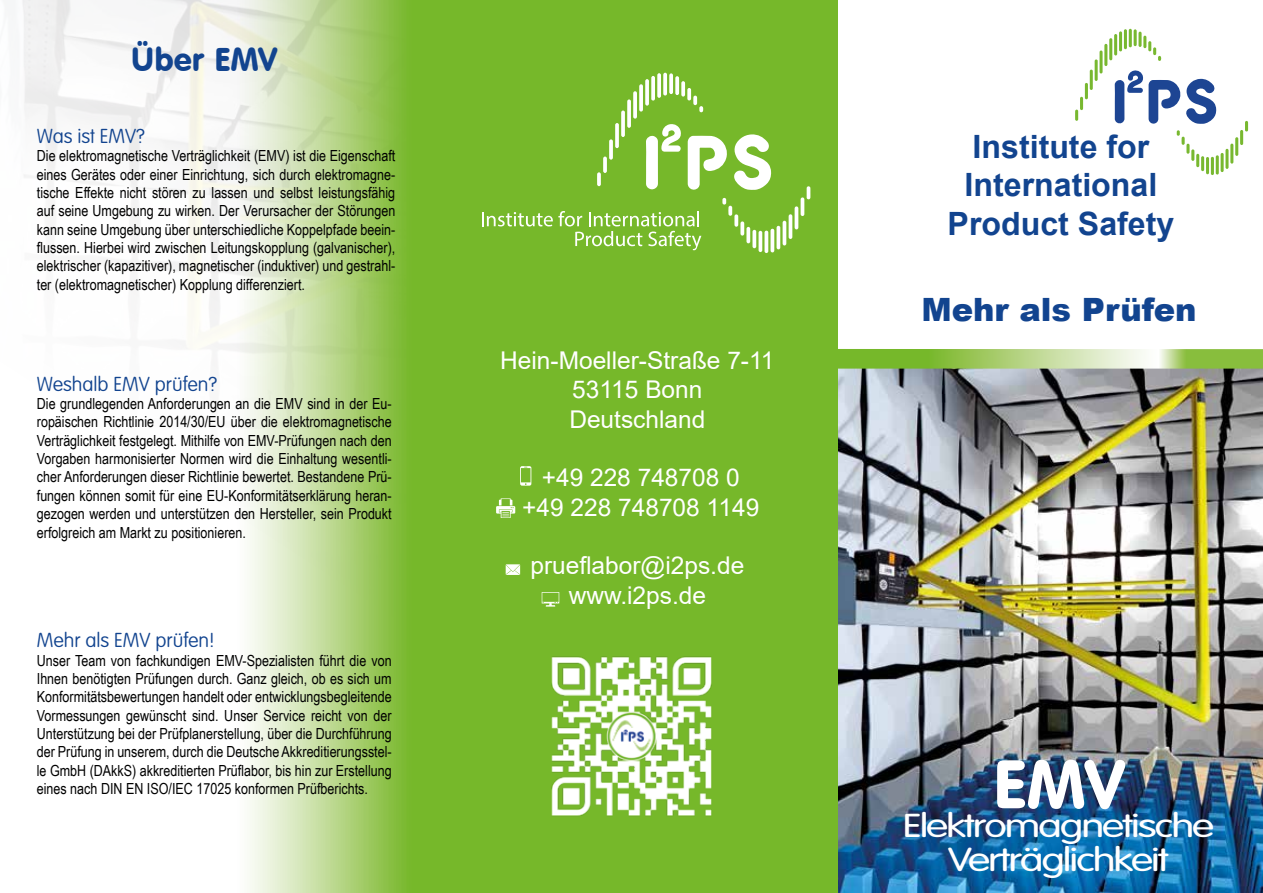
<style>
.page{position:relative;width:1263px;height:893px;background:#fff}
.page>*{position:absolute;margin:0;border:0;box-sizing:border-box;transform-origin:0 0}
.t1{font:67.5px "VAG Rounded BT";color:#fff}
.t2{font:300 expanded 32.7px/34px "VAG Rounded";letter-spacing:-.075em;color:#fff;text-align:center;scale:.87 1}
.t3{font:700 32.1px/38.5px "Arial";color:#12448f;text-align:center}
.t4{font:900 32.1px "Arial";color:#12448f}
.t5{font:32.1px "VAG Rounded BT";color:#12448f}
.t6{font:24.45px/29.4px "Arial";color:#fff;text-align:center}
.t7{font:100 19.95px "VAG Rounded Std";color:#12448f}
.t8{font:15.3px/18.3px "Arial Narrow";color:#000;text-align:justify}
</style>
<div class="page">
<img style="left:838px;top:369px;width:425px;height:524px">
<svg style="left:1075px;top:29px;width:173px;height:146px"></svg>
<svg style="left:22px;top:0;width:390px;height:893px"></svg>
<div style="left:412px;top:0;width:426px;height:893px;background:#76b82a"></div>
<svg style="left:482px;top:73px;width:328px;height:180px"></svg>
<svg style="left:496px;top:498px;width:19px;height:20px"></svg>
<svg style="left:520px;top:466px;width:11px;height:20px"></svg>
<svg style="left:506px;top:564px;width:14px;height:11px"></svg>
<svg style="left:542px;top:592px;width:17px;height:15px"></svg>
<img style="left:551px;top:656px;width:161px;height:160px">
<svg style="left:838px;top:349px;width:425px;height:20px;background:#a6cd71"></svg>
<h3 class="t5" style="left:131px;top:40px;width:147px">Über EMV</h3>
<h3 class="t7" style="left:37px;top:124px;width:110px">Was ist EMV?</h3>
<p class="t8" style="left:37px;top:146px;width:360px">Die elektromagnetische Verträglichkeit (EMV) ist die Eigenschaft eines Gerätes oder einer Einrichtung, sich durch elektromagne&shy;tische Effekte nicht stören zu lassen und selbst leistungsfähig auf seine Umgebung zu wirken. Der Verursacher der Störungen kann seine Umgebung über unterschiedliche Koppelpfade beein&shy;flussen. Hierbei wird zwischen Leitungskopplung (galvanischer), elektrischer (kapazitiver), magnetischer (induktiver) und gestrahl&shy;ter (elektromagnetischer) Kopplung differenziert.</p>
<h3 class="t7" style="left:37px;top:372px;width:182px">Weshalb EMV prüfen?</h3>
<p class="t8" style="left:37px;top:394px;width:356px">Die grundlegenden Anforderungen an die EMV sind in der Eu&shy;ropäischen Richtlinie 2014/30/EU über die elektromagnetische Verträglichkeit festgelegt. Mithilfe von EMV-Prüfungen nach den Vorgaben harmonisierter Normen wird die Einhaltung wesentli&shy;cher Anforderungen dieser Richtlinie bewertet. Bestandene Prü&shy;fungen können somit für eine EU-Konformitätserklärung heran&shy;gezogen werden und unterstützen den Hersteller, sein Produkt erfolgreich am Markt zu positionieren.</p>
<h3 class="t7" style="left:37px;top:629px;width:179px">Mehr als EMV prüfen!</h3>
<p class="t8" style="left:37px;top:650px;width:356px">Unser Team von fachkundigen EMV-Spezialisten führt die von Ihnen benötigten Prüfungen durch. Ganz gleich, ob es sich um Konformitätsbewertungen handelt oder entwicklungsbegleitende Vormessungen gewünscht sind. Unser Service reicht von der Unterstützung bei der Prüfplanerstellung, über die Durchführung der Prüfung in unserem, durch die Deutsche Akkreditierungsstel&shy;le GmbH (DAkkS) akkreditierten Prüflabor, bis hin zur Erstellung eines nach DIN EN ISO/IEC 17025 konformen Prüfberichts.</p>
<h3 class="t6" style="left:500px;top:345px;width:276px">Hein-Moeller-Straße 7-11<br>53115 Bonn<br>Deutschland</h3>
<h3 class="t6" style="left:522px;top:463px;width:238px">+49 228 748708 0 +49 228 748708 1149</h3>
<h3 class="t6" style="left:530px;top:551px;width:215px">prueflabor@i2ps.de www.i2ps.de</h3>
<h3 class="t3" style="left:948px;top:128px;width:228px">Institute for<br>International<br>Product Safety</h3>
<h3 class="t4" style="left:921px;top:286px;width:277px">Mehr als Prüfen</h3>
<h1 class="t1" style="left:993px;top:741px;width:133px">EMV</h1>
<h2 class="t2" style="left:903px;top:808px;width:359px">Elektromagnetische<br>Verträglichkeit</h2>
</div>
